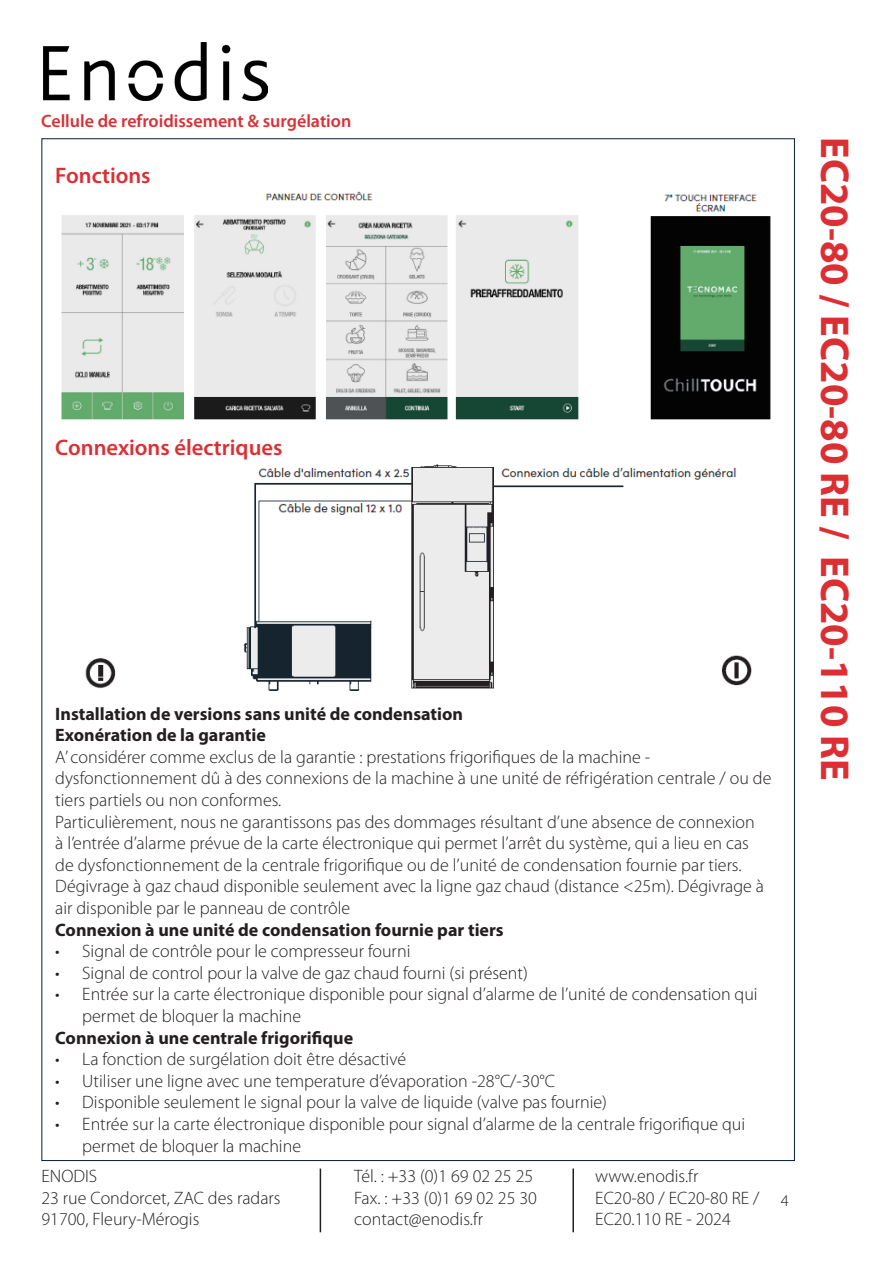
<style>
.page{position:relative;width:893px;height:1263px;background:#fff}
.page>*{position:absolute;margin:0;border:0;box-sizing:border-box;transform-origin:0 0}
.t1{font:700 40.5px "Myriad Pro";color:#dc2f34}
.t2{font:600 22.5px "Myriad Pro";color:#dc2f34}
.t3{font:300 18px/21.6px "Myriad Pro";color:#231f20}
.t4{font:700 18px "Myriad Pro";color:#231f20}
.t5{font:600 18px "Myriad Pro";color:#dc2f34}
.t6{font:300 16.5px "Myriad Pro";color:#231f20}
</style>
<div class="page">
<img style="left:43px;top:43px;width:224px;height:58px">
<hr style="left:320px;top:1168px;width:1px;height:64px;background:#231f20">
<hr style="left:572px;top:1168px;width:2px;height:64px;background:#231f20">
<img style="left:61px;top:191px;width:710px;height:229px">
<img style="left:85px;top:464px;width:667px;height:227px">
<p class="t5" style="left:41px;top:111px;width:312px">Cellule de refroidissement &amp; surgélation</p>
<p class="t2" style="left:55px;top:163px;width:97px">Fonctions</p>
<p class="t2" style="left:55px;top:435px;width:229px">Connexions électriques</p>
<p class="t4" style="left:55px;top:702px;width:409px">Installation de versions sans unité de condensation</p>
<p class="t4" style="left:55px;top:723px;width:212px">Exonération de la garantie</p>
<p class="t3" style="left:55px;top:746px;width:718px">A’ considérer comme exclus de la garantie : prestations frigorifiques de la machine - dysfonctionnement dû à des connexions de la machine à une unité de réfrigération centrale / ou de</p>
<p class="t3" style="left:55px;top:789px;width:228px">tiers partiels ou non conformes.</p>
<p class="t3" style="left:55px;top:811px;width:710px">Particulièrement, nous ne garantissons pas des dommages résultant d’une absence de connexion à l’entrée d’alarme prévue de la carte électronique qui permet l’arrêt du système, qui a lieu en cas de dysfonctionnement de la centrale frigorifique ou de l’unité de condensation fournie par tiers.<br>Dégivrage à gaz chaud disponible seulement avec la ligne gaz chaud (distance &lt;25m). Dégivrage à air disponible par le panneau de contrôle</p>
<p class="t4" style="left:55px;top:918px;width:450px">Connexion à une unité de condensation fournie par tiers</p>
<p class="t3" style="left:55px;top:941px;width:357px">• Signal de contrôle pour le compresseur fourni</p>
<p class="t3" style="left:55px;top:962px;width:474px">• Signal de control pour la valve de gaz chaud fourni (si présent)</p>
<p class="t3" style="left:82px;top:984px;width:677px;text-indent:-27px">• Entrée sur la carte électronique disponible pour signal d’alarme de l’unité de condensation qui permet de bloquer la machine</p>
<p class="t4" style="left:55px;top:1026px;width:299px">Connexion à une centrale frigorifique</p>
<p class="t3" style="left:55px;top:1049px;width:352px">• La fonction de surgélation doit être désactivé</p>
<p class="t3" style="left:55px;top:1070px;width:501px">• Utiliser une ligne avec une temperature d’évaporation -28°C/-30°C</p>
<p class="t3" style="left:55px;top:1092px;width:553px">• Disponible seulement le signal pour la valve de liquide (valve pas fournie)</p>
<p class="t3" style="left:82px;top:1113px;width:664px;text-indent:-27px">• Entrée sur la carte électronique disponible pour signal d’alarme de la centrale frigorifique qui permet de bloquer la machine</p>
<p class="t3" style="left:41px;top:1165px;width:241px">ENODIS<br>23 rue Condorcet, ZAC des radars<br>91700, Fleury-Mérogis</p>
<p class="t3" style="left:354px;top:1165px;width:184px">Tél. : +33 (0)1 69 02 25 25<br>Fax. : +33 (0)1 69 02 25 30 contact@enodis.fr</p>
<p class="t3" style="left:595px;top:1165px;width:166px">www.enodis.fr<br>EC20-80 / EC20-80 RE /<br>EC20.110 RE - 2024</p>
<p class="t6" style="left:781px;top:1191px;width:10px">4</p>
<h1 class="t1" style="left:861px;top:137px;width:645px;rotate:90deg">EC20-80 / EC20-80 RE / EC20-110 RE</h1>
</div>
